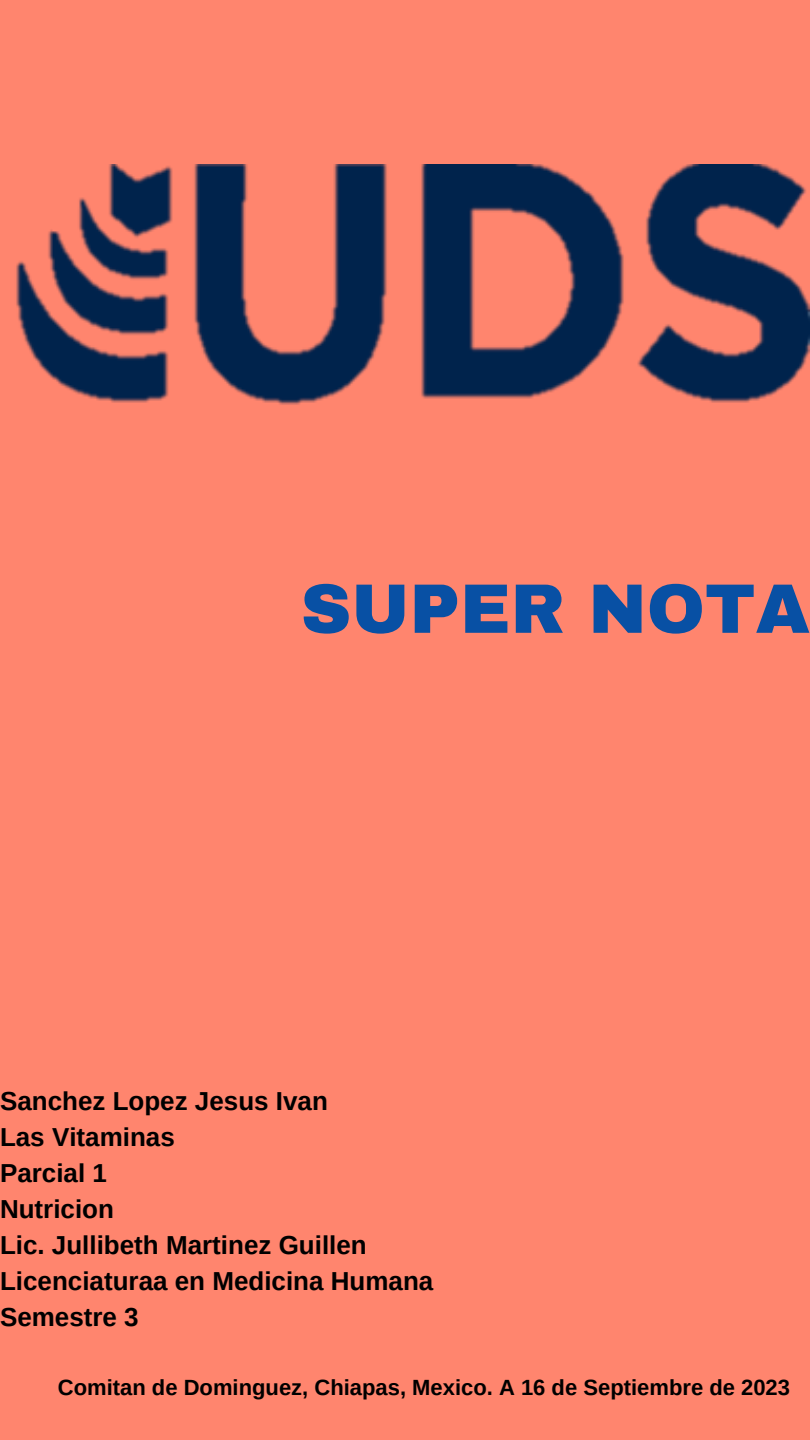
<style>
.page{position:relative;width:810px;height:1440px;background:#ff856e}
.page>*{position:absolute;margin:0;border:0;box-sizing:border-box;transform-origin:0 0}
.t1{font:900 70px "Archivo";color:#0850a4}
.t2{font:700 26px "Arimo";color:#000}
.t3{font:700 22px "Arimo";color:#000}
</style>
<div class="page">
<img style="left:16px;top:165px;width:794px;height:240px">
<p class="t1" style="left:301px;top:571px;width:511px">SUPER NOTA</p>
<p class="t2" style="left:0;top:1087px;width:329px">Sanchez Lopez Jesus Ivan</p>
<p class="t2" style="left:0;top:1123px;width:176px">Las Vitaminas</p>
<p class="t2" style="left:0;top:1159px;width:108px">Parcial 1</p>
<p class="t2" style="left:0;top:1195px;width:116px">Nutricion</p>
<p class="t2" style="left:0;top:1231px;width:368px">Lic. Jullibeth Martinez Guillen</p>
<p class="t2" style="left:0;top:1267px;width:435px">Licenciaturaa en Medicina Humana</p>
<p class="t2" style="left:0;top:1303px;width:140px">Semestre 3</p>
<p class="t3" style="left:58px;top:1375px;width:734px">Comitan de Dominguez, Chiapas, Mexico. A 16 de Septiembre de 2023</p>
</div>
